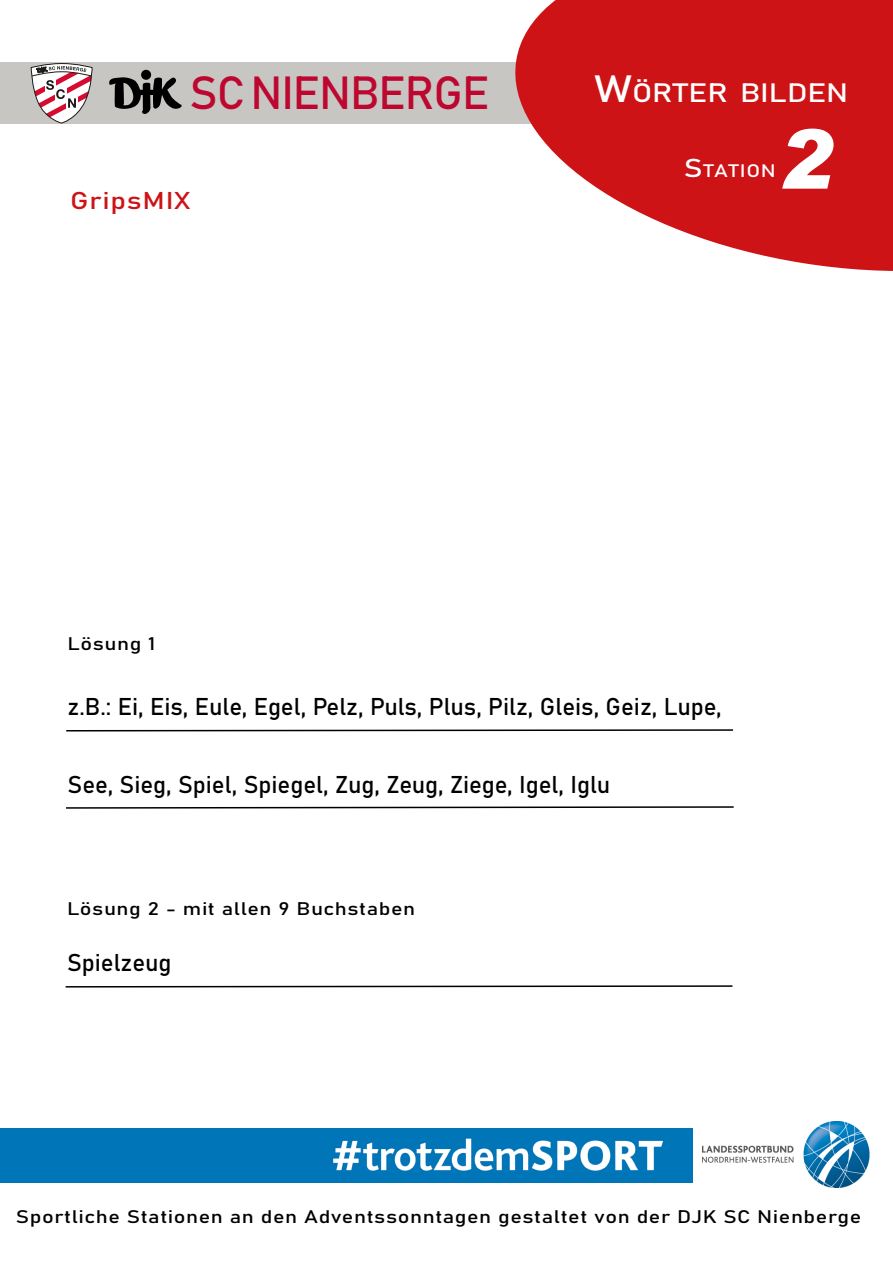
<style>
.page{position:relative;width:893px;height:1263px;background:#fff}
.page>*{position:absolute;margin:0;border:0;box-sizing:border-box;transform-origin:0 0}
.t1{font:italic 900 82.5px "Arial";color:#fff}
.t2{font:45.75px "Bahnschrift";letter-spacing:-.025em;color:#be0730}
.t3{font:26.25px "Bahnschrift";color:#fff;scale:1.2 1}
.t4{font:24px "Bahnschrift";color:#000}
.t5{font:24px "Bahnschrift";letter-spacing:.025em;color:#cd1316;scale:1.2 1}
.t6{font:18px "Bahnschrift";letter-spacing:.025em;color:#000;scale:1.2 1}
.t7{font:17.85px "Bahnschrift";letter-spacing:.025em;color:#fff;scale:1.2 1}
.s1{font-size:37.5px}
.s2{font-size:25.5px}
</style>
<div class="page">
<div style="left:0;top:62px;width:893px;height:61px;background:#c8c6c2"></div>
<svg style="left:109px;top:77px;width:73px;height:37px"></svg>
<div style="left:141px;top:70px;width:10px;height:10px;background:#000;border-radius:50%"></div>
<svg style="left:31px;top:63px;width:62px;height:61px"></svg>
<svg style="left:503px;top:0;width:390px;height:271px;fill:#cd1316"></svg>
<svg style="left:66px;top:729px;width:668px;height:3px"></svg>
<svg style="left:65px;top:985px;width:668px;height:3px"></svg>
<svg style="left:66px;top:806px;width:668px;height:3px"></svg>
<div style="left:0;top:1128px;width:692px;height:54px;background:#0075b8"></div>
<img style="left:117px;top:1128px;width:573px;height:54px">
<img style="left:703px;top:1121px;width:167px;height:66px">
<h2 class="t2" style="left:190px;top:64px;width:301px">SC NIENBERGE</h2>
<p class="t5" style="left:70px;top:183px;width:102px">GripsMIX</p>
<p class="t3" style="left:594px;top:73px;width:213px"><span class="s1">W</span>ÖRTER BILDEN</p>
<p class="t7" style="left:684px;top:157px;width:78px"><span class="s2">S</span>TATION</p>
<h1 class="t1" style="left:777px;top:108px;width:57px">2</h1>
<p class="t6" style="left:68px;top:630px;width:75px">Lösung 1</p>
<p class="t4" style="left:68px;top:689px;width:656px">z.B.: Ei, Eis, Eule, Egel, Pelz, Puls, Plus, Pilz, Gleis, Geiz, Lupe,</p>
<p class="t4" style="left:68px;top:767px;width:544px">See, Sieg, Spiel, Spiegel, Zug, Zeug, Ziege, Igel, Iglu</p>
<p class="t6" style="left:67px;top:894px;width:292px">Lösung 2 - mit allen 9 Buchstaben</p>
<p class="t4" style="left:67px;top:945px;width:106px">Spielzeug</p>
<p class="t6" style="left:16px;top:1203px;width:706px">Sportliche Stationen an den Adventssonntagen gestaltet von der DJK SC Nienberge</p>
</div>
